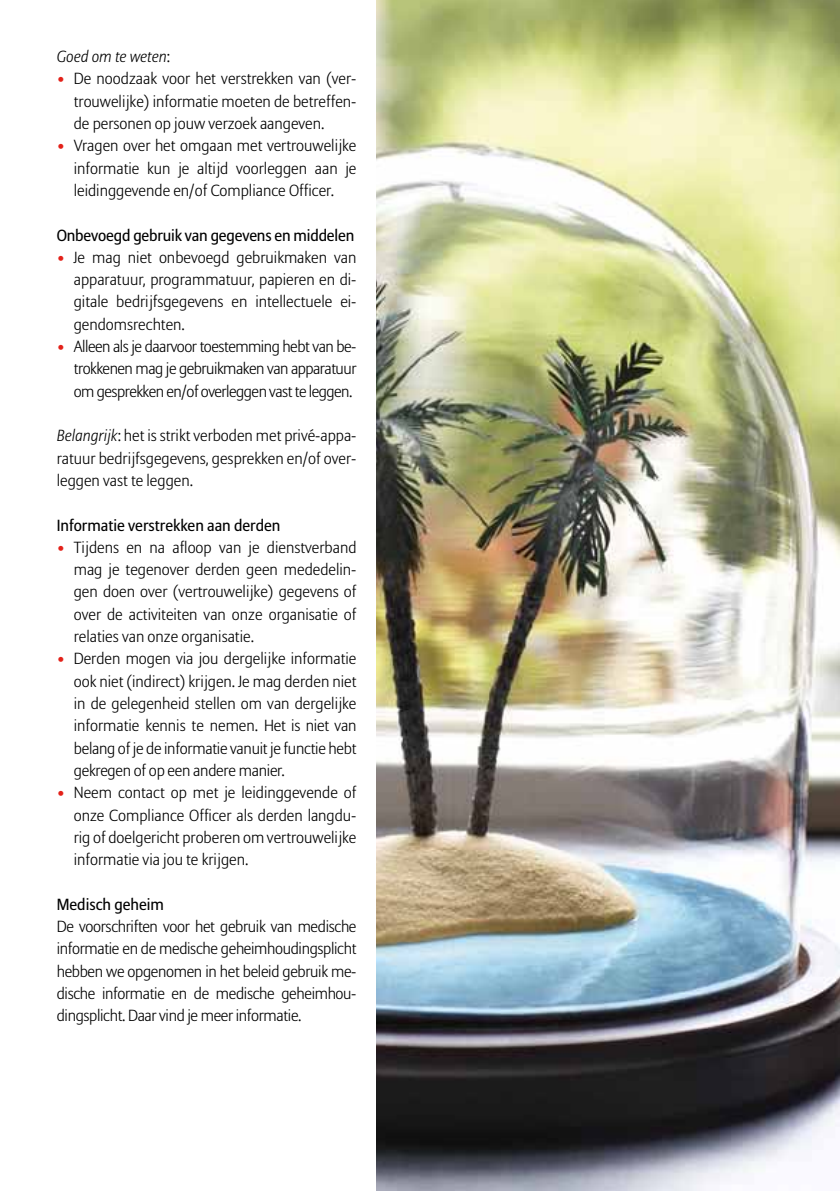
<style>
.page{position:relative;width:840px;height:1191px;background:#fff}
.page>*{position:absolute;margin:0;border:0;box-sizing:border-box;transform-origin:0 0}
.t1{font:300 16px/22.4px "Allianz Sans";color:#000;text-align:justify}
.t2{font:16px "Allianz Sans";color:#000}
.t3{font:italic 300 16px "Allianz Sans";color:#000}
.s1{font-style:normal}
.s2{color:#e32119}
.s3{font-style:italic}
</style>
<div class="page">
<img style="left:376px;top:0;width:463px;height:1191px">
<p class="t3" style="left:57px;top:47px;width:115px">Goed om te weten<span class="s1">:</span></p>
<p class="t1" style="left:74px;top:67px;width:284px;text-indent:-17px"><span class="s2">•</span> De noodzaak voor het verstrekken van (ver&shy;trouwelijke) informatie moeten de betreffen&shy;de personen op jouw verzoek aangeven.</p>
<p class="t1" style="left:74px;top:134px;width:284px;text-indent:-17px"><span class="s2">•</span> Vragen over het omgaan met vertrouwelijke informatie kun je altijd voorleggen aan je leidinggevende en/of Compliance Officer.</p>
<p class="t2" style="left:57px;top:225px;width:299px">Onbevoegd gebruik van gegevens en middelen</p>
<p class="t1" style="left:74px;top:246px;width:284px;text-indent:-17px"><span class="s2">•</span> Je mag niet onbevoegd gebruikmaken van apparatuur, programmatuur, papieren en di&shy;gitale bedrijfsgegevens en intellectuele ei&shy;gendomsrechten.</p>
<p class="t1" style="left:74px;top:335px;width:284px;text-indent:-17px"><span class="s2">•</span> Alleen als je daarvoor toestemming hebt van be&shy;trokkenen mag je gebruikmaken van apparatuur om gesprekken en/of overleggen vast te leggen.</p>
<p class="t1" style="left:57px;top:424px;width:301px"><span class="s3">Belangrijk</span>: het is strikt verboden met privé-appa&shy;ratuur bedrijfsgegevens, gesprekken en/of over&shy;leggen vast te leggen.</p>
<p class="t2" style="left:57px;top:515px;width:225px">Informatie verstrekken aan derden</p>
<p class="t1" style="left:74px;top:536px;width:284px;text-indent:-17px"><span class="s2">•</span> Tijdens en na afloop van je dienstverband mag je tegenover derden geen mededelin&shy;gen doen over (vertrouwelijke) gegevens of over de activiteiten van onze organisatie of relaties van onze organisatie.</p>
<p class="t1" style="left:74px;top:647px;width:284px;text-indent:-17px"><span class="s2">•</span> Derden mogen via jou dergelijke informatie ook niet (indirect) krijgen. Je mag derden niet in de gelegenheid stellen om van dergelijke informatie kennis te nemen. Het is niet van belang of je de informatie vanuit je functie hebt gekregen of op een andere manier.</p>
<p class="t1" style="left:74px;top:781px;width:284px;text-indent:-17px"><span class="s2">•</span> Neem contact op met je leidinggevende of onze Compliance Officer als derden langdu&shy;rig of doelgericht proberen om vertrouwelijke informatie via jou te krijgen.</p>
<p class="t2" style="left:57px;top:894px;width:109px">Medisch geheim</p>
<p class="t1" style="left:57px;top:915px;width:301px">De voorschriften voor het gebruik van medische informatie en de medische geheimhoudingsplicht hebben we opgenomen in het beleid gebruik me&shy;dische informatie en de medische geheimhou&shy;dingsplicht. Daar vind je meer informatie.</p>
</div>
